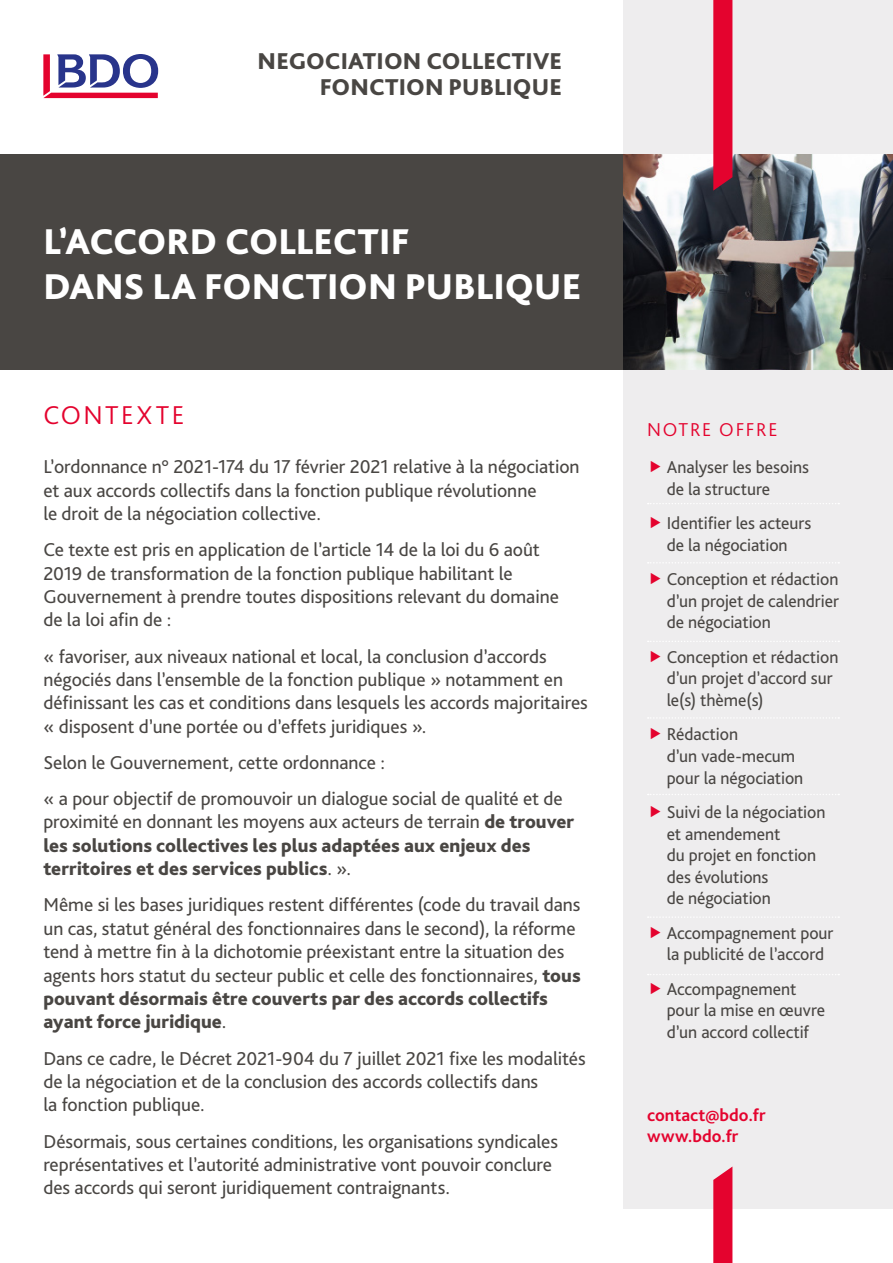
<style>
.page{position:relative;width:893px;height:1263px;background:#fff}
.page>*{position:absolute;margin:0;border:0;box-sizing:border-box;transform-origin:0 0}
.t1{font:800 37.5px/45px "Bliss Pro";color:#fff}
.t2{font:300 27px "Bliss Pro";letter-spacing:.095em;color:#e4032e}
.t3{font:800 24px/25.5px "Bliss Pro";letter-spacing:.005em;color:#494643;text-align:right}
.t4{font:19.5px/23.4px "Bliss Pro";letter-spacing:-.005em;color:#494643}
.t5{font:800 19.5px/23.4px "Bliss Pro";color:#494643}
.t6{font:300 19.5px "Bliss Pro";letter-spacing:.085em;color:#e4032e}
.t7{font:18px/21.6px "Bliss Pro";letter-spacing:-.005em;color:#494643}
.t8{font:700 18px/21px "Bliss Pro";color:#e4032e}
.s1{font-weight:400}
.s2{font-weight:800}
</style>
<div class="page">
<div style="left:624px;top:0;width:269px;height:1209px;background:#eeedee"></div>
<div style="left:0;top:154px;width:626px;height:216px;background:#494643"></div>
<img style="left:624px;top:154px;width:269px;height:216px">
<svg style="left:43px;top:54px;width:115px;height:44px"></svg>
<svg style="left:713px;top:1167px;width:19px;height:96px;background:#e4163e"></svg>
<svg style="left:713px;top:0;width:19px;height:191px;background:#dd0831"></svg>
<svg style="left:648px;top:562px;width:191px;height:1px"></svg>
<svg style="left:648px;top:503px;width:191px;height:1px"></svg>
<svg style="left:648px;top:794px;width:191px;height:1px"></svg>
<svg style="left:648px;top:717px;width:191px;height:2px"></svg>
<svg style="left:648px;top:641px;width:191px;height:1px"></svg>
<svg style="left:648px;top:974px;width:191px;height:1px"></svg>
<svg style="left:648px;top:917px;width:191px;height:1px"></svg>
<p class="t3" style="left:258px;top:48px;width:306px">NEGOCIATION COLLECTIVE<br>FONCTION PUBLIQUE</p>
<h1 class="t1" style="left:43px;top:218px;width:540px">L’ACCORD COLLECTIF<br>DANS LA FONCTION PUBLIQUE</h1>
<h2 class="t2" style="left:43px;top:398px;width:143px">CONTEXTE</h2>
<p class="t4" style="left:43px;top:454px;width:538px">L’ordonnance n° 2021-174 du 17 février 2021 relative à la négociation et aux accords collectifs dans la fonction publique révolutionne<br>le droit de la négociation collective.</p>
<p class="t4" style="left:43px;top:537px;width:517px">Ce texte est pris en application de l’article 14 de la loi du 6 août 2019 de transformation de la fonction publique habilitant le Gouvernement à prendre toutes dispositions relevant du domaine de la loi afin de :</p>
<p class="t4" style="left:43px;top:644px;width:546px">« favoriser, aux niveaux national et local, la conclusion d’accords négociés dans l’ensemble de la fonction publique » notamment en définissant les cas et conditions dans lesquels les accords majoritaires « disposent d’une portée ou d’effets juridiques ».</p>
<p class="t4" style="left:43px;top:744px;width:521px;line-height:36.2px">Selon le Gouvernement, cette ordonnance :<br>« a pour objectif de promouvoir un dialogue social de qualité et de</p>
<p class="t5" style="left:43px;top:810px;width:532px"><span class="s1">proximité en donnant les moyens aux acteurs de terrain</span> de trouver les solutions collectives les plus adaptées aux enjeux des territoires et des services publics<span class="s1">. ».</span></p>
<p class="t4" style="left:43px;top:893px;width:539px">Même si les bases juridiques restent différentes (code du travail dans un cas, statut général des fonctionnaires dans le second), la réforme tend à mettre fin à la dichotomie préexistant entre la situation des agents hors statut du secteur public et celle des fonctionnaires, <span class="s2">tous pouvant désormais être couverts par des accords collectifs ayant force juridique</span>.</p>
<p class="t4" style="left:43px;top:1046px;width:544px">Dans ce cadre, le Décret 2021-904 du 7 juillet 2021 fixe les modalités de la négociation et de la conclusion des accords collectifs dans<br>la fonction publique.</p>
<p class="t4" style="left:43px;top:1129px;width:516px">Désormais, sous certaines conditions, les organisations syndicales représentatives et l’autorité administrative vont pouvoir conclure des accords qui seront juridiquement contraignants.</p>
<p class="t6" style="left:647px;top:417px;width:132px">NOTRE OFFRE</p>
<p class="t7" style="left:667px;top:456px;width:144px">Analyser les besoins de la structure</p>
<p class="t7" style="left:667px;top:512px;width:146px">Identifier les acteurs de la négociation</p>
<p class="t7" style="left:667px;top:568px;width:174px;text-align:justify">Conception et rédaction d’un projet de calendrier de négociation</p>
<p class="t7" style="left:667px;top:645px;width:173px">Conception et rédaction d’un projet d’accord sur le(s) thème(s)</p>
<p class="t7" style="left:667px;top:723px;width:138px">Rédaction<br>d’un vade-mecum pour la négociation</p>
<p class="t7" style="left:667px;top:801px;width:160px">Suivi de la négociation et amendement<br>du projet en fonction des évolutions<br>de négociation</p>
<p class="t7" style="left:667px;top:921px;width:168px">Accompagnement pour la publicité de l’accord</p>
<p class="t7" style="left:667px;top:977px;width:160px">Accompagnement pour la mise en œuvre d’un accord collectif</p>
<p class="t8" style="left:647px;top:1104px;width:120px">contact@bdo.fr www.bdo.fr</p>
</div>
